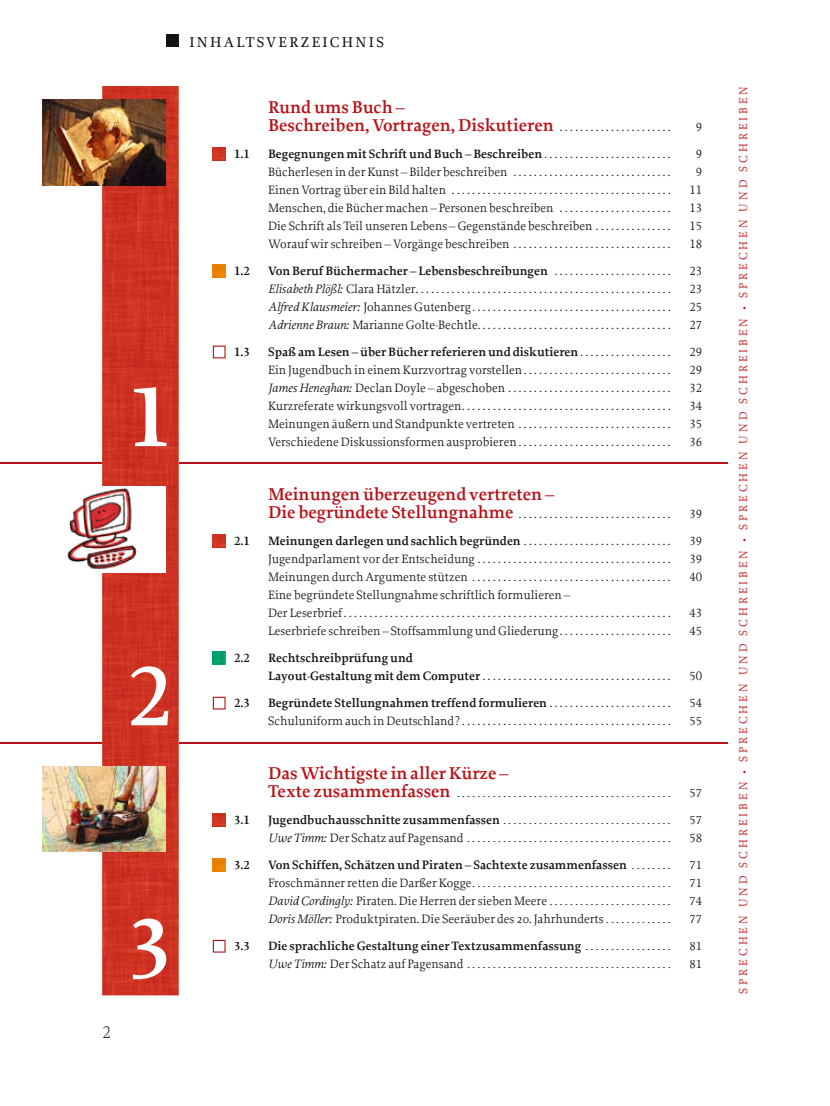
<style>
.page{position:relative;width:830px;height:1106px;background:#fff}
.page>*{position:absolute;margin:0;border:0;box-sizing:border-box;transform-origin:0 0}
.t1{font:90px "Proforma CV Semi Bold SC";color:#fff}
.t2{font:700 18px/18px "Proforma CV Semi";color:#b81218}
.t3{font:18px "Proforma CV Ultra Light SC";color:#141314}
.t4{font:15px "Proforma CV Medium";letter-spacing:.15em;color:#141314}
.t5{font:12.75px/18px "Proforma CV";color:#141314}
.t6{font:700 12.75px "Proforma CV Semi";color:#141314}
.t7{font:12.75px "Proforma CV Book SC";color:#141314}
.t8{font:12.75px "Proforma CV Semi Bold SC";color:#141314}
.t9{font:12px "Proforma CV";letter-spacing:.25em;color:#b81218}
.s1{font-family:"Proforma CV Book SC";font-weight:400;font-size:12.75px;color:#141314}
.s2{font-family:"Proforma CV Book SC";font-weight:400}
.s3{font-style:italic}
.s4{font-family:"Proforma CV Semi";font-weight:700;font-size:18px;color:#b81218}
.s5{font-family:"Proforma CV Semi";font-weight:700}
</style>
<div class="page">
<div style="left:166px;top:34px;width:13px;height:13px;background:#141314"></div>
<hr style="left:0;top:742px;width:727px;height:2px;background:#b81218">
<hr style="left:0;top:462px;width:727px;height:2px;background:#b81218">
<img style="left:102px;top:86px;width:77px;height:909px">
<svg style="left:213px;top:147px;width:12px;height:13px"></svg>
<svg style="left:213px;top:264px;width:12px;height:13px"></svg>
<svg style="left:213px;top:345px;width:12px;height:13px"></svg>
<svg style="left:213px;top:534px;width:12px;height:13px"></svg>
<svg style="left:213px;top:651px;width:12px;height:13px"></svg>
<svg style="left:213px;top:696px;width:12px;height:13px"></svg>
<svg style="left:213px;top:813px;width:12px;height:13px"></svg>
<svg style="left:213px;top:858px;width:12px;height:13px"></svg>
<svg style="left:213px;top:939px;width:12px;height:13px"></svg>
<img style="left:42px;top:100px;width:123px;height:85px">
<img style="left:67px;top:487px;width:98px;height:85px">
<img style="left:42px;top:766px;width:123px;height:85px">
<h1 class="t1" style="left:127px;top:360px;width:46px">1</h1>
<h1 class="t1" style="left:127px;top:639px;width:46px">2</h1>
<h2 class="t3" style="left:102px;top:1021px;width:10px">2</h2>
<h1 class="t1" style="left:127px;top:891px;width:46px">3</h1>
<p class="t4" style="left:189px;top:33px;width:196px">INHALTSVERZEICHNIS</p>
<h2 class="t2" style="left:268px;top:98px;width:404px">Rund ums Buch –<br>Beschreiben, Vortragen, Diskutieren <span class="s1">. . . . . . . . . . . . . . . . . . . . . .</span></h2>
<p class="t7" style="left:695px;top:119px;width:8px">9</p>
<p class="t8" style="left:234px;top:146px;width:17px">1.1</p>
<p class="t6" style="left:268px;top:146px;width:404px">Begegnungen mit Schrift und Buch – Beschreiben <span class="s2">. . . . . . . . . . . . . . . . . . . . . . . . .</span></p>
<p class="t7" style="left:695px;top:146px;width:8px">9</p>
<p class="t5" style="left:268px;top:163px;width:404px">Bücherlesen in der Kunst – Bilder beschreiben . . . . . . . . . . . . . . . . . . . . . . . . . . . . . . .</p>
<p class="t7" style="left:695px;top:164px;width:8px">9</p>
<p class="t5" style="left:268px;top:181px;width:404px">Einen Vortrag über ein Bild halten . . . . . . . . . . . . . . . . . . . . . . . . . . . . . . . . . . . . . . . . . . .</p>
<p class="t7" style="left:689px;top:182px;width:14px">11</p>
<p class="t5" style="left:268px;top:199px;width:404px">Menschen, die Bücher machen – Personen beschreiben . . . . . . . . . . . . . . . . . . . . . .</p>
<p class="t7" style="left:689px;top:200px;width:14px">13</p>
<p class="t5" style="left:268px;top:217px;width:404px">Die Schrift als Teil unseren Lebens – Gegenstände beschreiben . . . . . . . . . . . . . . .</p>
<p class="t7" style="left:689px;top:218px;width:14px">15</p>
<p class="t5" style="left:268px;top:235px;width:404px">Worauf wir schreiben – Vorgänge beschreiben . . . . . . . . . . . . . . . . . . . . . . . . . . . . . . .</p>
<p class="t7" style="left:689px;top:236px;width:14px">18</p>
<p class="t8" style="left:234px;top:263px;width:17px">1.2</p>
<p class="t6" style="left:268px;top:263px;width:404px">Von Beruf Büchermacher – Lebensbeschreibungen <span class="s2">. . . . . . . . . . . . . . . . . . . . . . .</span></p>
<p class="t7" style="left:689px;top:263px;width:14px">23</p>
<p class="t5" style="left:268px;top:280px;width:404px"><span class="s3">Elisabeth Plößl:</span> Clara Hätzler. . . . . . . . . . . . . . . . . . . . . . . . . . . . . . . . . . . . . . . . . . . . . . . . . .</p>
<p class="t7" style="left:689px;top:281px;width:14px">23</p>
<p class="t5" style="left:268px;top:298px;width:404px"><span class="s3">Alfred Klausmeier:</span> Johannes Gutenberg. . . . . . . . . . . . . . . . . . . . . . . . . . . . . . . . . . . . . . .</p>
<p class="t7" style="left:689px;top:299px;width:14px">25</p>
<p class="t5" style="left:268px;top:316px;width:404px"><span class="s3">Adrienne Braun:</span> Marianne Golte-Bechtle. . . . . . . . . . . . . . . . . . . . . . . . . . . . . . . . . . . . . .</p>
<p class="t7" style="left:689px;top:317px;width:14px">27</p>
<p class="t8" style="left:234px;top:344px;width:17px">1.3</p>
<p class="t6" style="left:268px;top:344px;width:404px">Spaß am Lesen – über Bücher referieren und diskutieren <span class="s2">. . . . . . . . . . . . . . . . . .</span></p>
<p class="t7" style="left:689px;top:344px;width:14px">29</p>
<p class="t5" style="left:268px;top:361px;width:404px">Ein Jugendbuch in einem Kurzvortrag vorstellen. . . . . . . . . . . . . . . . . . . . . . . . . . . . .</p>
<p class="t7" style="left:689px;top:362px;width:14px">29</p>
<p class="t5" style="left:268px;top:379px;width:404px"><span class="s3">James Heneghan:</span> Declan Doyle – abgeschoben . . . . . . . . . . . . . . . . . . . . . . . . . . . . . . . .</p>
<p class="t7" style="left:689px;top:380px;width:14px">32</p>
<p class="t5" style="left:268px;top:397px;width:404px">Kurzreferate wirkungsvoll vortragen. . . . . . . . . . . . . . . . . . . . . . . . . . . . . . . . . . . . . . . . .</p>
<p class="t7" style="left:689px;top:398px;width:14px">34</p>
<p class="t5" style="left:268px;top:415px;width:404px">Meinungen äußern und Standpunkte vertreten . . . . . . . . . . . . . . . . . . . . . . . . . . . . . .</p>
<p class="t7" style="left:689px;top:416px;width:14px">35</p>
<p class="t5" style="left:268px;top:433px;width:404px">Verschiedene Diskussionsformen ausprobieren . . . . . . . . . . . . . . . . . . . . . . . . . . . . . .</p>
<p class="t7" style="left:689px;top:434px;width:14px">36</p>
<h2 class="t2" style="left:268px;top:485px;width:287px">Meinungen überzeugend vertreten –</h2>
<p class="t7" style="left:268px;top:506px;width:404px"><span class="s4">Die begründete Stellungnahme</span> . . . . . . . . . . . . . . . . . . . . . . . . . . . . . .</p>
<p class="t7" style="left:689px;top:506px;width:14px">39</p>
<p class="t8" style="left:234px;top:533px;width:17px">2.1</p>
<p class="t6" style="left:268px;top:533px;width:404px">Meinungen darlegen und sachlich begründen <span class="s2">. . . . . . . . . . . . . . . . . . . . . . . . . . . . .</span></p>
<p class="t7" style="left:689px;top:533px;width:14px">39</p>
<p class="t5" style="left:268px;top:550px;width:404px">Jugendparlament vor der Entscheidung . . . . . . . . . . . . . . . . . . . . . . . . . . . . . . . . . . . . . .</p>
<p class="t7" style="left:689px;top:551px;width:14px">39</p>
<p class="t5" style="left:268px;top:568px;width:404px">Meinungen durch Argumente stützen . . . . . . . . . . . . . . . . . . . . . . . . . . . . . . . . . . . . . . .</p>
<p class="t7" style="left:689px;top:569px;width:14px">40</p>
<p class="t5" style="left:268px;top:586px;width:404px">Eine begründete Stellungnahme schriftlich formulieren –<br>Der Leserbrief. . . . . . . . . . . . . . . . . . . . . . . . . . . . . . . . . . . . . . . . . . . . . . . . . . . . . . . . . . . . . . . .</p>
<p class="t7" style="left:689px;top:605px;width:14px">43</p>
<p class="t5" style="left:268px;top:622px;width:404px">Leserbriefe schreiben – Stoffsammlung und Gliederung . . . . . . . . . . . . . . . . . . . . . .</p>
<p class="t7" style="left:689px;top:623px;width:14px">45</p>
<p class="t8" style="left:234px;top:650px;width:17px">2.2</p>
<p class="t6" style="left:268px;top:650px;width:146px">Rechtschreibprüfung und</p>
<p class="t7" style="left:268px;top:668px;width:404px"><span class="s5">Layout-Gestaltung mit dem Computer</span> . . . . . . . . . . . . . . . . . . . . . . . . . . . . . . . . . . . . .</p>
<p class="t7" style="left:689px;top:668px;width:14px">50</p>
<p class="t8" style="left:234px;top:695px;width:17px">2.3</p>
<p class="t6" style="left:268px;top:695px;width:404px">Begründete Stellungnahmen treffend formulieren <span class="s2">. . . . . . . . . . . . . . . . . . . . . . . .</span></p>
<p class="t7" style="left:689px;top:695px;width:14px">54</p>
<p class="t5" style="left:268px;top:712px;width:404px">Schuluniform auch in Deutschland ? . . . . . . . . . . . . . . . . . . . . . . . . . . . . . . . . . . . . . . . . .</p>
<p class="t7" style="left:689px;top:713px;width:14px">55</p>
<h2 class="t2" style="left:268px;top:764px;width:242px">Das Wichtigste in aller Kürze –</h2>
<p class="t7" style="left:268px;top:785px;width:404px"><span class="s4">Texte zusammenfassen</span> . . . . . . . . . . . . . . . . . . . . . . . . . . . . . . . . . . . . . . . . . .</p>
<p class="t7" style="left:689px;top:785px;width:14px">57</p>
<p class="t8" style="left:234px;top:812px;width:17px">3.1</p>
<p class="t6" style="left:268px;top:812px;width:404px">Jugendbuchausschnitte zusammenfassen <span class="s2">. . . . . . . . . . . . . . . . . . . . . . . . . . . . . . . . .</span></p>
<p class="t7" style="left:689px;top:812px;width:14px">57</p>
<p class="t5" style="left:268px;top:829px;width:404px"><span class="s3">Uwe Timm:</span> Der Schatz auf Pagensand . . . . . . . . . . . . . . . . . . . . . . . . . . . . . . . . . . . . . . . .</p>
<p class="t7" style="left:689px;top:830px;width:14px">58</p>
<p class="t8" style="left:234px;top:857px;width:17px">3.2</p>
<p class="t6" style="left:268px;top:857px;width:404px">Von Schiffen, Schätzen und Piraten – Sachtexte zusammenfassen <span class="s2">. . . . . . . .</span></p>
<p class="t7" style="left:689px;top:857px;width:14px">71</p>
<p class="t5" style="left:268px;top:874px;width:404px">Froschmänner retten die Darßer Kogge. . . . . . . . . . . . . . . . . . . . . . . . . . . . . . . . . . . . . . .</p>
<p class="t7" style="left:689px;top:875px;width:14px">71</p>
<p class="t5" style="left:268px;top:892px;width:404px"><span class="s3">David Cordingly:</span> Piraten. Die Herren der sieben Meere . . . . . . . . . . . . . . . . . . . . . . . .</p>
<p class="t7" style="left:689px;top:893px;width:14px">74</p>
<p class="t5" style="left:268px;top:910px;width:404px"><span class="s3">Doris Möller:</span> Produktpiraten. Die Seeräuber des 20. Jahrhunderts . . . . . . . . . . . . .</p>
<p class="t7" style="left:689px;top:911px;width:14px">77</p>
<p class="t8" style="left:234px;top:938px;width:17px">3.3</p>
<p class="t6" style="left:268px;top:938px;width:404px">Die sprachliche Gestaltung einer Textzusammenfassung <span class="s2">. . . . . . . . . . . . . . . . .</span></p>
<p class="t7" style="left:689px;top:938px;width:14px">81</p>
<p class="t5" style="left:268px;top:955px;width:404px"><span class="s3">Uwe Timm:</span> Der Schatz auf Pagensand . . . . . . . . . . . . . . . . . . . . . . . . . . . . . . . . . . . . . . . .</p>
<p class="t7" style="left:689px;top:956px;width:14px">81</p>
<p class="t9" style="left:735px;top:993px;width:909px;rotate:-90deg">SPRECHEN UND SCHREIBEN • SPRECHEN UND SCHREIBEN • SPRECHEN UND SCHREIBEN • SPRECHEN UND SCHREIBEN</p>
</div>
